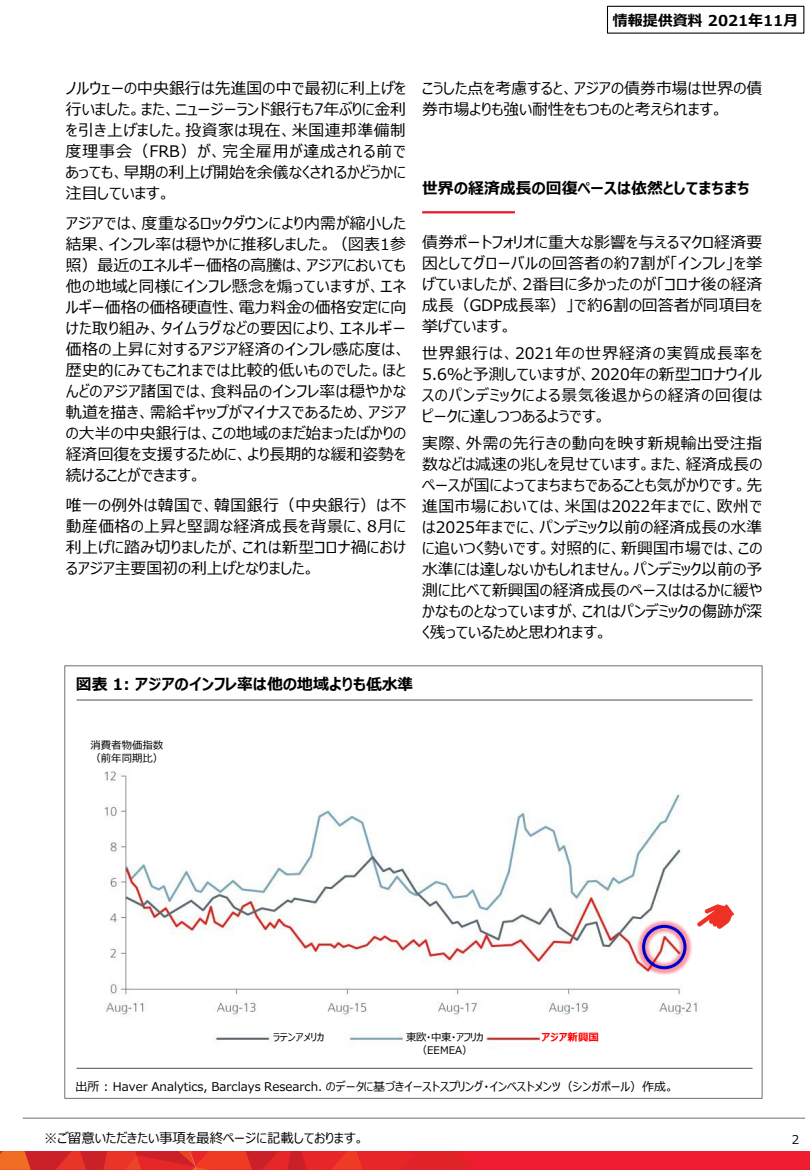
<style>
.page{position:relative;width:810px;height:1170px;background:#fff}
.page>*{position:absolute;margin:0;border:0;box-sizing:border-box;transform-origin:0 0}
.t1{font:15.9px/21px "Meiryo UI";color:#000;text-align:justify}
.t2{font:700 15.9px "Meiryo UI";color:#000}
.t3{font:700 15px "Meiryo UI";color:#000}
.t4{font:13.5px "Meiryo UI";color:#000}
.t5{font:12px "Meiryo UI";color:#000}
.t6{font:12px "Meiryo UI";color:#0d0d0d}
.t7{font:10.5px "Meiryo UI";color:#000}
.t8{font:700 10.5px "Meiryo UI";letter-spacing:.005em;color:#f00}
</style>
<div class="page">
<div style="left:0;top:1151px;width:810px;height:19px;background:#ed1c2e"></div>
<svg style="left:0;top:1151px;width:471px;height:19px"></svg>
<hr style="left:23px;top:1118px;width:782px;height:1px;background:#68737a">
<div style="left:607px;top:6px;width:197px;height:28px;border:1px solid #000"></div>
<img style="left:104px;top:771px;width:593px;height:272px">
<hr style="left:76px;top:700px;width:677px;height:1px;background:#45555f">
<hr style="left:76px;top:1068px;width:677px;height:1px;background:#45555f">
<div style="left:273px;top:1025px;width:52px;height:24px;background:#fff"></div>
<div style="left:541px;top:1025px;width:59px;height:24px;background:#fff"></div>
<div style="left:405px;top:1025px;width:79px;height:37px;background:#fff"></div>
<img style="left:634px;top:917px;width:60px;height:60px">
<div style="left:642px;top:925px;width:45px;height:44px;border:3px solid #00c;border-radius:50%"></div>
<svg style="left:693px;top:897px;width:42px;height:42px"></svg>
<hr style="left:422px;top:211px;width:93px;height:2px;background:#ed1c2e">
<p class="t3" style="left:613px;top:10px;width:187px">情報提供資料 2021年11月</p>
<p class="t1" style="left:66px;top:78px;width:342px">ノルウェーの中央銀行は先進国の中で最初に利上げを行いました。また、ニュージーランド銀行も7年ぶりに金利を引き上げました。投資家は現在、米国連邦準備制度理事会（FRB）が、完全雇用が達成される前であっても、早期の利上げ開始を余儀なくされるかどうかに注目しています。</p>
<p class="t1" style="left:66px;top:213px;width:342px">アジアでは、度重なるロックダウンにより内需が縮小した結果、インフレ率は穏やかに推移しました。（図表1参照）最近のエネルギー価格の高騰は、アジアにおいても他の地域と同様にインフレ懸念を煽っていますが、エネルギー価格の価格硬直性、電力料金の価格安定に向けた取り組み、タイムラグなどの要因により、エネルギー価格の上昇に対するアジア経済のインフレ感応度は、歴史的にみてもこれまでは比較的低いものでした。ほとんどのアジア諸国では、食料品のインフレ率は穏やかな軌道を描き、需給ギャップがマイナスであるため、アジアの大半の中央銀行は、この地域のまだ始まったばかりの経済回復を支援するために、より長期的な緩和姿勢を続けることができます。</p>
<p class="t1" style="left:66px;top:495px;width:342px">唯一の例外は韓国で、韓国銀行（中央銀行）は不動産価格の上昇と堅調な経済成長を背景に、8月に利上げに踏み切りましたが、これは新型コロナ禍におけるアジア主要国初の利上げとなりました。</p>
<p class="t1" style="left:422px;top:78px;width:342px">こうした点を考慮すると、アジアの債券市場は世界の債券市場よりも強い耐性をもつものと考えられます。</p>
<p class="t2" style="left:422px;top:177px;width:329px">世界の経済成長の回復ペースは依然としてまちまち</p>
<p class="t1" style="left:422px;top:232px;width:342px">債券ポートフォリオに重大な影響を与えるマクロ経済要因としてグローバルの回答者の約7割が「インフレ」を挙げていましたが、2番目に多かったのが「コロナ後の経済成長（GDP成長率）」で約6割の回答者が同項目を挙げています。</p>
<p class="t1" style="left:422px;top:343px;width:342px">世界銀行は、2021年の世界経済の実質成長率を5.6％と予測していますが、2020年の新型コロナウイルスのパンデミックによる景気後退からの経済の回復はピークに達しつつあるようです。</p>
<p class="t1" style="left:422px;top:433px;width:342px">実際、外需の先行きの動向を映す新規輸出受注指数などは減速の兆しを見せています。また、経済成長のペースが国によってまちまちであることも気がかりです。先進国市場においては、米国は2022年までに、欧州では2025年までに、パンデミック以前の経済成長の水準に追いつく勢いです。対照的に、新興国市場では、この水準には達しないかもしれません。パンデミック以前の予測に比べて新興国の経済成長のペースははるかに緩やかなものとなっていますが、これはパンデミックの傷跡が深く残っているためと思われます。</p>
<p class="t2" style="left:76px;top:673px;width:339px">図表 1: アジアのインフレ率は他の地域よりも低水準</p>
<p class="t7" style="left:90px;top:738px;width:75px">消費者物価指数</p>
<p class="t7" style="left:90px;top:750px;width:75px">（前年同期比）</p>
<p class="t7" style="left:273px;top:1030px;width:53px">ラテンアメリカ</p>
<p class="t7" style="left:406px;top:1030px;width:79px">東欧・中東・アフリカ</p>
<p class="t8" style="left:542px;top:1030px;width:59px">アジア新興国</p>
<p class="t7" style="left:417px;top:1043px;width:57px">（EEMEA）</p>
<p class="t5" style="left:75px;top:1078px;width:600px">出所 : Haver Analytics, Barclays Research. のデータに基づきイーストスプリング・インベストメンツ（シンガポール）作成。</p>
<p class="t4" style="left:44px;top:1129px;width:322px">※ご留意いただきたい事項を最終ページに記載しております。</p>
<p class="t6" style="left:792px;top:1132px;width:9px">2</p>
</div>
